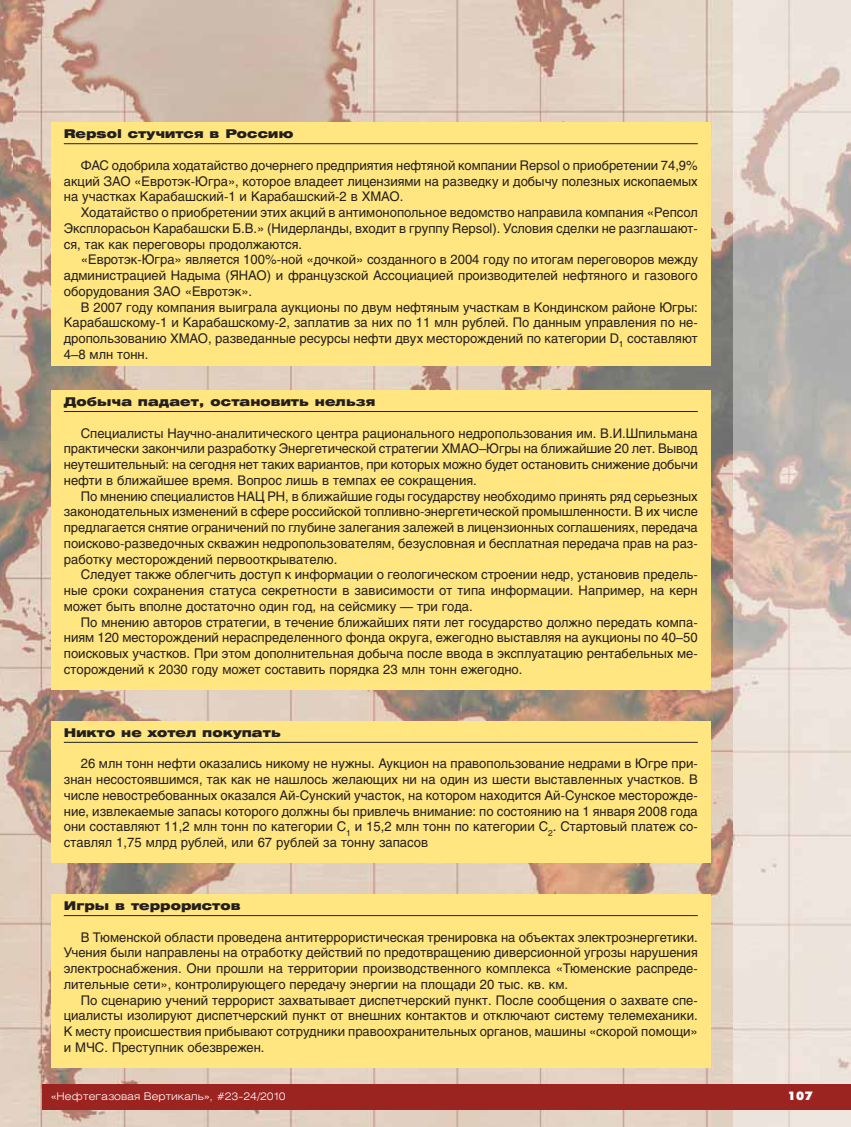
<style>
.page{position:relative;width:851px;height:1127px;background:#fff}
.page>*{position:absolute;margin:0;border:0;box-sizing:border-box;transform-origin:0 0}
.t1{font:13.2px/15.8px "Helios";color:#231f20;text-align:justify}
.t2{font:900 12px "Helios Ext";letter-spacing:.005em;color:#231f20}
.t3{font:12px "Futura Futuris XC";color:#fff}
.t4{font:300 10.5px "Helios Ext";color:#fff}
</style>
<div class="page">
<img style="left:0;top:0;width:733px;height:1127px">
<img style="left:733px;top:0;width:117px;height:1127px">
<div style="left:43px;top:1084px;width:807px;height:26px;background:#9c2420"></div>
<div style="left:51px;top:390px;width:659px;height:300px;background:#ffe681"></div>
<hr style="left:64px;top:411px;width:633px;height:1px;background:#231f20">
<div style="left:51px;top:721px;width:659px;height:142px;background:#ffe681"></div>
<hr style="left:64px;top:742px;width:633px;height:1px;background:#231f20">
<div style="left:51px;top:894px;width:659px;height:174px;background:#ffe681"></div>
<hr style="left:64px;top:915px;width:633px;height:1px;background:#231f20">
<div style="left:51px;top:123px;width:659px;height:243px;background:#ffe681"></div>
<hr style="left:64px;top:143px;width:633px;height:1px;background:#231f20">
<img style="left:0;top:51px;width:12px;height:127px">
<p class="t2" style="left:64px;top:130px;width:231px">Repsol стучится в Россию</p>
<p class="t1" style="left:64px;top:159px;width:635px;text-indent:17px">ФАС одобрила ходатайство дочернего предприятия нефтяной компании Repsol о приобретении 74,9% акций ЗАО «Евротэк-Югра», которое владеет лицензиями на разведку и добычу полезных ископаемых на участках Карабашский-1 и Карабашский-2 в ХМАО.</p>
<p class="t1" style="left:64px;top:206px;width:635px;text-indent:17px">Ходатайство о приобретении этих акций в антимонопольное ведомство направила компания «Репсол Эксплорасьон Карабашски Б.В.» (Нидерланды, входит в группу Repsol). Условия сделки не разглашают&shy;ся, так как переговоры продолжаются.</p>
<p class="t1" style="left:64px;top:253px;width:635px;text-indent:17px">«Евротэк-Югра» является 100%-ной «дочкой» созданного в 2004 году по итогам переговоров между администрацией Надыма (ЯНАО) и французской Ассоциацией производителей нефтяного и газового оборудования ЗАО «Евротэк».</p>
<p class="t1" style="left:64px;top:300px;width:635px;text-indent:17px">В 2007 году компания выиграла аукционы по двум нефтяным участкам в Кондинском районе Югры:<br>Карабашскому-1 и Карабашскому-2, заплатив за них по 11 млн рублей. По данным управления по не&shy;дропользованию ХМАО, разведанные ресурсы нефти двух месторождений по категории D<sub>1</sub> составляют 4–8 млн тонн.</p>
<p class="t2" style="left:64px;top:397px;width:313px">Добыча падает, остановить нельзя</p>
<p class="t1" style="left:64px;top:426px;width:635px;text-indent:17px">Специалисты Научно-аналитического центра рационального недропользования им. В.И.Шпильмана практически закончили разработку Энергетической стратегии ХМАО–Югры на ближайшие 20 лет. Вывод неутешительный: на сегодня нет таких вариантов, при которых можно будет остановить снижение добычи нефти в ближайшее время. Вопрос лишь в темпах ее сокращения.</p>
<p class="t1" style="left:64px;top:489px;width:635px;text-indent:17px">По мнению специалистов НАЦ РН, в ближайшие годы государству необходимо принять ряд серьезных законодательных изменений в сфере российской топливно-энергетической промышленности. В их числе предлагается снятие ограничений по глубине залегания залежей в лицензионных соглашениях, передача поисково-разведочных скважин недропользователям, безусловная и бесплатная передача прав на раз&shy;работку месторождений первооткрывателю.</p>
<p class="t1" style="left:64px;top:568px;width:635px;text-indent:17px">Следует также облегчить доступ к информации о геологическом строении недр, установив предель&shy;ные сроки сохранения статуса секретности в зависимости от типа информации. Например, на керн может быть вполне достаточно один год, на сейсмику — три года.</p>
<p class="t1" style="left:64px;top:615px;width:635px;text-indent:17px">По мнению авторов стратегии, в течение ближайших пяти лет государство должно передать компа&shy;ниям 120 месторождений нераспределенного фонда округа, ежегодно выставляя на аукционы по 40–50 поисковых участков. При этом дополнительная добыча после ввода в эксплуатацию рентабельных ме&shy;сторождений к 2030 году может составить порядка 23 млн тонн ежегодно.</p>
<p class="t2" style="left:64px;top:728px;width:218px">Никто не хотел покупать</p>
<p class="t1" style="left:64px;top:757px;width:635px;text-indent:17px">26 млн тонн нефти оказались никому не нужны. Аукцион на правопользование недрами в Югре при&shy;знан несостоявшимся, так как не нашлось желающих ни на один из шести выставленных участков. В числе невостребованных оказался Ай-Сунский участок, на котором находится Ай-Сунское месторожде&shy;ние, извлекаемые запасы которого должны бы привлечь внимание: по состоянию на 1 января 2008 года они составляют 11,2 млн тонн по категории С<sub>1</sub> и 15,2 млн тонн по категории С<sub>2</sub>. Стартовый платеж со&shy;ставлял 1,75 млрд рублей, или 67 рублей за тонну запасов</p>
<p class="t2" style="left:64px;top:901px;width:178px">Игры в террористов</p>
<p class="t1" style="left:64px;top:930px;width:635px;text-indent:17px">В Тюменской области проведена антитеррористическая тренировка на объектах электроэнергетики.<br>Учения были направлены на отработку действий по предотвращению диверсионной угрозы нарушения электроснабжения. Они прошли на территории производственного комплекса «Тюменские распреде&shy;лительные сети», контролирующего передачу энергии на площади 20 тыс. кв. км.</p>
<p class="t1" style="left:64px;top:993px;width:635px;text-indent:17px">По сценарию учений террорист захватывает диспетчерский пункт. После сообщения о захвате спе&shy;циалисты изолируют диспетчерский пункт от внешних контактов и отключают систему телемеханики.<br>К месту происшествия прибывают сотрудники правоохранительных органов, машины «скорой помощи» и МЧС. Преступник обезврежен.</p>
<p class="t4" style="left:51px;top:1092px;width:236px">«Нефтегазовая Вертикаль», #23-24/2010</p>
<p class="t3" style="left:787px;top:1091px;width:27px">107</p>
</div>
